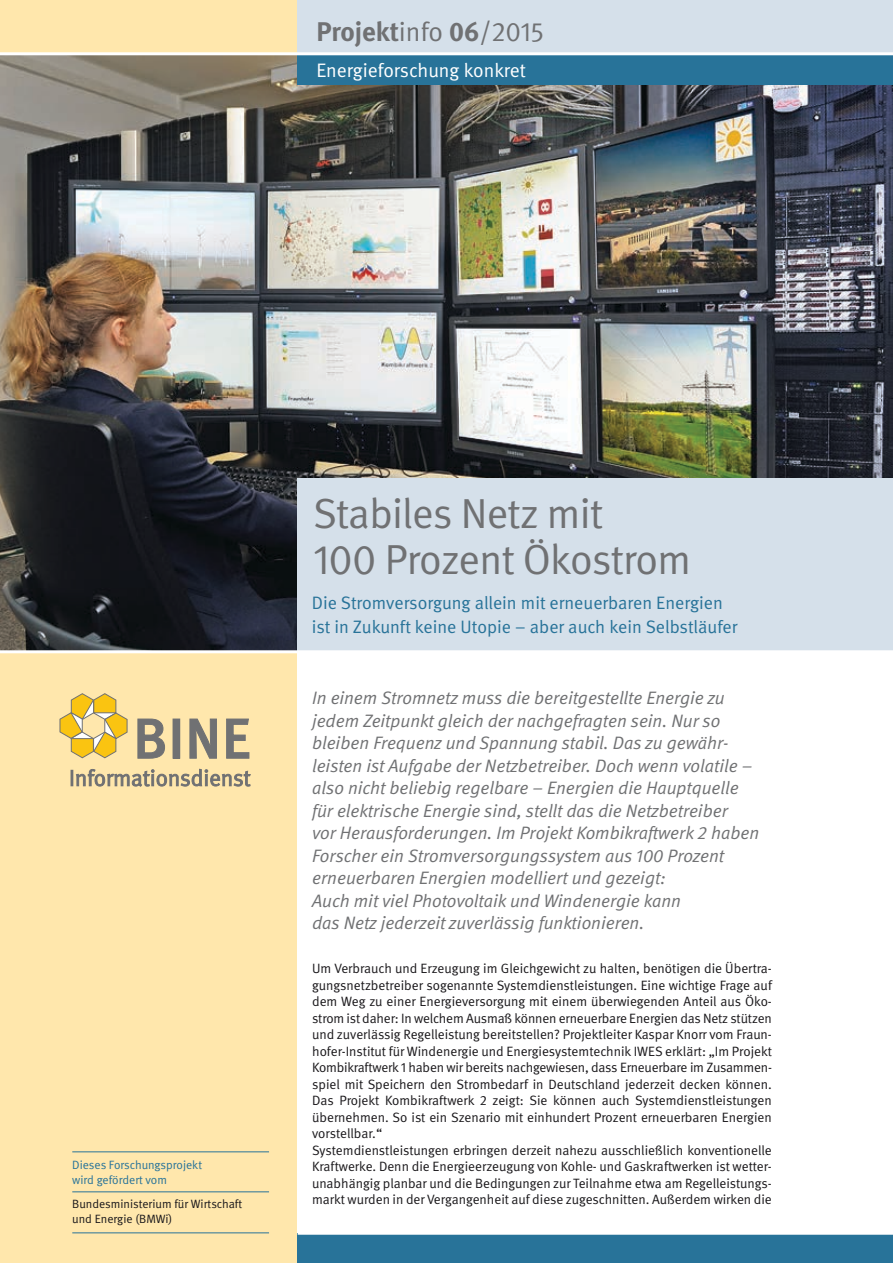
<style>
.page{position:relative;width:893px;height:1263px;background:#fff}
.page>*{position:absolute;margin:0;border:0;box-sizing:border-box;transform-origin:0 0}
.t1{font:42px/46.5px "Meta Normal";letter-spacing:-.015em;color:#707173}
.t2{font:700 27px "Meta";color:#707173}
.t3{font:19.5px "Meta Normal";color:#fff}
.t4{font:italic 18px/22.5px "Meta Normal";color:#707173}
.t5{font:18px/24px "Meta Normal";color:#287399}
.t6{font:13.5px/16.5px "Meta Normal";color:#1a181b}
.t7{font:12px/15px "Meta Normal";color:#1a181b}
.t8{font:12px/15px "Meta Normal";letter-spacing:-.005em;color:#287399}
.s1{font-family:"Meta Normal";font-weight:400}
.s2{font-family:"Meta Bold Expert";font-weight:400}
.s3{font-family:"Meta Normal Expert";font-weight:400}
.s4{font-family:"Meta Normal Expert"}
.s5{font-family:"Meta Normal Italic Expert";font-style:normal}
</style>
<div class="page">
<div style="left:0;top:652px;width:353px;height:611px;background:#ffe7ac"></div>
<div style="left:298px;top:652px;width:595px;height:611px;background:#fff"></div>
<svg style="left:138px;top:719px;width:27px;height:39px"></svg>
<div style="left:173px;top:719px;width:7px;height:39px;background:#707173"></div>
<svg style="left:190px;top:718px;width:27px;height:40px"></svg>
<svg style="left:227px;top:719px;width:22px;height:39px"></svg>
<svg style="left:71px;top:769px;width:179px;height:17px"></svg>
<svg style="left:60px;top:693px;width:68px;height:66px"></svg>
<div style="left:0;top:0;width:893px;height:55px;background:#ffe7ac"></div>
<div style="left:298px;top:1233px;width:595px;height:30px;background:#287399"></div>
<hr style="left:298px;top:1232px;width:595px;height:3px;background:#fff">
<div style="left:298px;top:0;width:595px;height:56px;background:#d5e0ea"></div>
<img style="left:0;top:55px;width:893px;height:595px">
<div style="left:298px;top:478px;width:595px;height:174px;background:#d5e0ea"></div>
<div style="left:298px;top:55px;width:595px;height:30px;background:#287399"></div>
<hr style="left:0;top:650px;width:893px;height:3px;background:#fff">
<hr style="left:0;top:52px;width:893px;height:3px;background:#fff">
<hr style="left:72px;top:1151px;width:197px;height:1px;background:#287399">
<hr style="left:72px;top:1191px;width:197px;height:1px;background:#287399">
<hr style="left:72px;top:1232px;width:197px;height:1px;background:#287399">
<h2 class="t2" style="left:316px;top:14px;width:229px">Projekt<span class="s1">info</span> <span class="s2">06</span><span class="s1">/</span><span class="s3">2015</span></h2>
<h3 class="t3" style="left:316px;top:59px;width:211px">Energieforschung konkret</h3>
<p class="t8" style="left:72px;top:1157px;width:131px">Dieses Forschungsprojekt wird gefördert vom</p>
<p class="t7" style="left:72px;top:1196px;width:171px">Bundesministerium für Wirtschaft und Energie (BMWi)</p>
<h1 class="t1" style="left:313px;top:489px;width:380px">Stabiles Netz mit<br><span class="s4">100</span> Prozent Ökostrom</h1>
<h3 class="t5" style="left:312px;top:591px;width:427px">Die Stromversorgung allein mit erneuerbaren Energien ist in Zukunft keine Utopie – aber auch kein Selbstläufer</h3>
<p class="t4" style="left:312px;top:686px;width:449px">In einem Stromnetz muss die bereitgestellte Energie zu jedem Zeitpunkt gleich der nachgefragten sein. Nur so bleiben Frequenz und Spannung stabil. Das zu gewähr&shy;leisten ist Aufgabe der Netzbetreiber. Doch wenn volatile – also nicht beliebig regelbare – Energien die Hauptquelle für elektrische Energie sind, stellt das die Netzbetreiber<br>vor Herausforderungen. Im Projekt Kombikraftwerk <span class="s5">2</span> haben Forscher ein Stromversorgungssystem aus <span class="s5">100</span> Prozent erneuerbaren Energien modelliert und gezeigt:<br>Auch mit viel Photovoltaik und Windenergie kann<br>das Netz jederzeit zuverlässig funktionieren.</p>
<p class="t6" style="left:312px;top:960px;width:461px">Um Verbrauch und Erzeugung im Gleichgewicht zu halten, benötigen die Übertra&shy;gungsnetzbetreiber sogenannte Systemdienstleistungen. Eine wichtige Frage auf dem Weg zu einer Energieversorgung mit einem überwiegenden Anteil aus Öko&shy;strom ist daher: In welchem Ausmaß können erneuerbare Energien das Netz stützen und zuverlässig Regelleistung bereitstellen? Projektleiter Kaspar Knorr vom Fraun&shy;hofer-Institut für Windenergie und Energiesystemtechnik IWES erklärt: „Im Projekt Kombikraftwerk <span class="s4">1</span> haben wir bereits nachgewiesen, dass Erneuerbare im Zusammen&shy;spiel mit Speichern den Strombedarf in Deutschland jederzeit decken können.<br>Das Projekt Kombikraftwerk <span class="s4">2</span> zeigt: Sie können auch Systemdienstleistungen übernehmen. So ist ein Szenario mit einhundert Prozent erneuerbaren Energien vorstellbar.“<br>Systemdienstleistungen erbringen derzeit nahezu ausschließlich konventionelle Kraftwerke. Denn die Energieerzeugung von Kohle- und Gaskraftwerken ist wetter&shy;unabhängig planbar und die Bedingungen zur Teilnahme etwa am Regelleistungs&shy;markt wurden in der Vergangenheit auf diese zugeschnitten. Außerdem wirken die</p>
</div>
